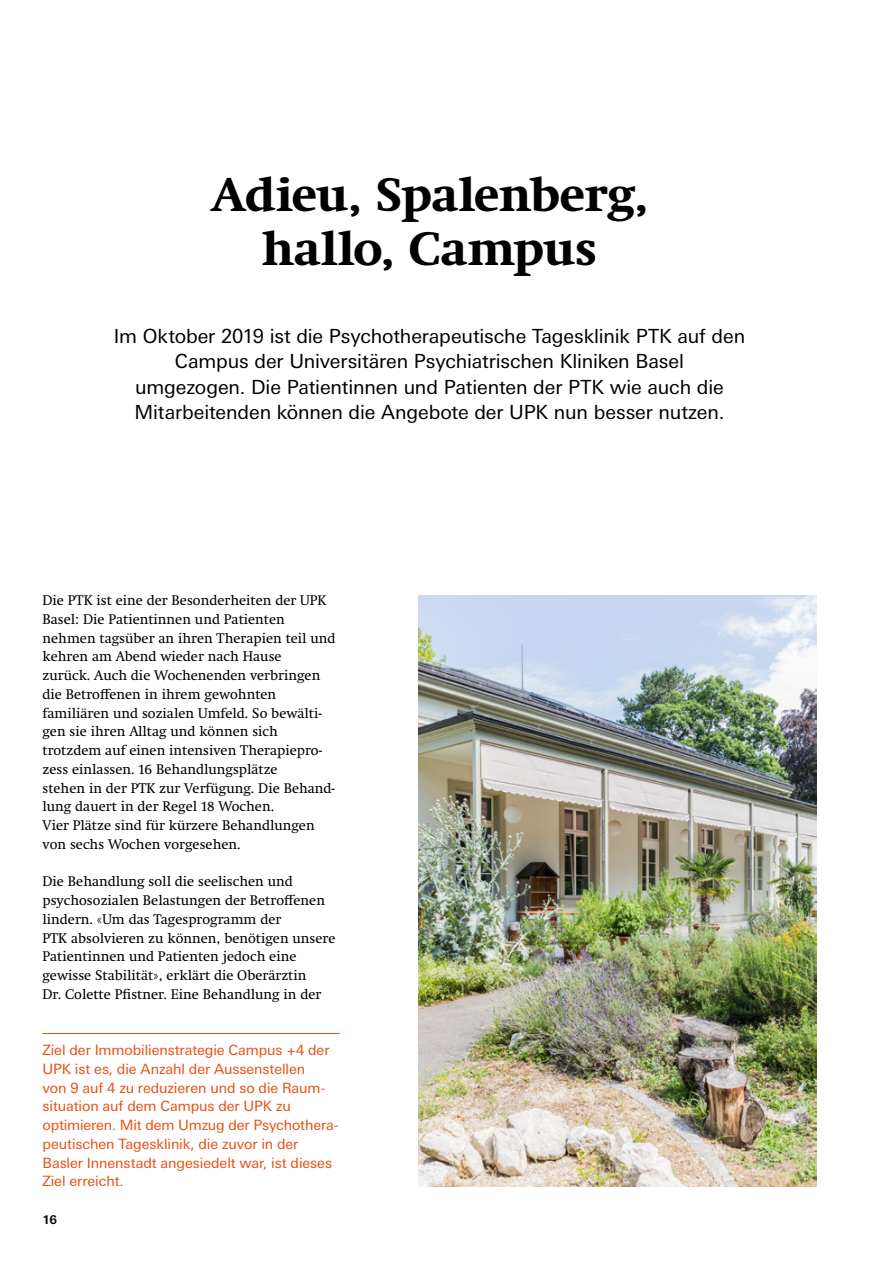
<style>
.page{position:relative;width:893px;height:1263px;background:#fff}
.page>*{position:absolute;margin:0;border:0;box-sizing:border-box;transform-origin:0 0}
.t1{font:700 48px/54px "Swift Neue LT Pro";letter-spacing:-.005em;color:#000;text-align:center}
.t2{font:19.5px/25.5px "Univers Next Pro";letter-spacing:-.005em;color:#000;text-align:center}
.t3{font:14.25px/18.8px "Swift Neue LT Pro";letter-spacing:.005em;color:#000}
.t4{font:14.25px/18.8px "Univers Next Pro";letter-spacing:-.005em;color:#e94e0f}
.t5{font:700 12px "Univers Next Pro";color:#000}
</style>
<div class="page">
<hr style="left:43px;top:1033px;width:296px;height:1px;background:#e94e0f">
<img style="left:419px;top:595px;width:397px;height:591px">
<h1 class="t1" style="left:211px;top:168px;width:439px">Adieu, Spalenberg, hallo, Campus</h1>
<p class="t2" style="left:114px;top:323px;width:633px">Im Oktober 2019 ist die Psychotherapeutische Tagesklinik PTK auf den Campus der Universitären Psychiatrischen Kliniken Basel<br>umgezogen. Die Patientinnen und Patienten der PTK wie auch die Mitarbeitenden können die Angebote der UPK nun besser nutzen.</p>
<p class="t3" style="left:43px;top:591px;width:295px">Die PTK ist eine der Besonderheiten der UPK Basel: Die Patientinnen und Patienten nehmen tagsüber an ihren Therapien teil und kehren am Abend wieder nach Hause<br>zurück. Auch die Wochenenden verbringen die Betroffenen in ihrem gewohnten familiären und sozialen Umfeld. So bewälti&shy;gen sie ihren Alltag und können sich trotzdem auf einen intensiven Therapiepro&shy;zess einlassen. 16 Behandlungsplätze<br>stehen in der PTK zur Verfügung. Die Behand&shy;lung dauert in der Regel 18 Wochen.<br>Vier Plätze sind für kürzere Behandlungen von sechs Wochen vorgesehen.</p>
<p class="t3" style="left:43px;top:872px;width:295px">Die Behandlung soll die seelischen und psychosozialen Belastungen der Betroffenen lindern. «Um das Tagesprogramm der<br>PTK absolvieren zu können, benötigen unsere Patientinnen und Patienten jedoch eine gewisse Stabilität», erklärt die Oberärztin<br>Dr. Colette Pfistner. Eine Behandlung in der</p>
<p class="t4" style="left:43px;top:1041px;width:298px">Ziel der Immobilienstrategie Campus +4 der UPK ist es, die Anzahl der Aussenstellen<br>von 9 auf 4 zu reduzieren und so die Raum&shy;situation auf dem Campus der UPK zu optimieren. Mit dem Umzug der Psychothera&shy;peutischen Tagesklinik, die zuvor in der Basler Innenstadt angesiedelt war, ist dieses Ziel erreicht.</p>
<p class="t5" style="left:43px;top:1212px;width:16px">16</p>
</div>
